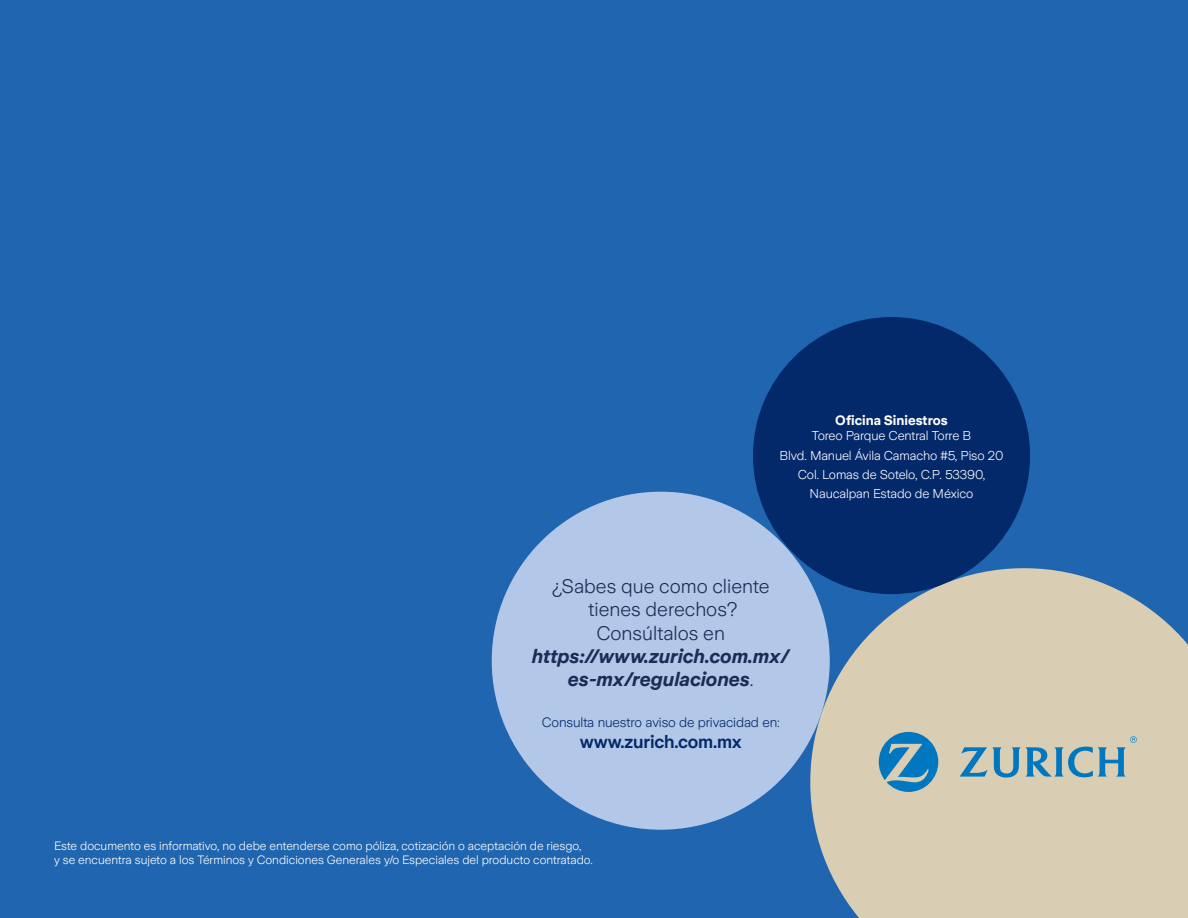
<style>
.page{position:relative;width:1188px;height:918px;background:#2065af}
.page>*{position:absolute;margin:0;border:0;box-sizing:border-box;transform-origin:0 0}
.t1{font:300 19.5px/23.4px "Zurich Sans";color:#1b2c56;text-align:center}
.t2{font:italic 700 19.5px/23.4px "Zurich Sans";color:#1b2c56;text-align:center}
.t3{font:600 18px "Zurich Sans";letter-spacing:-.01em;color:#03296a}
.t4{font:300 13.5px "Zurich Sans";letter-spacing:-.01em;color:#03296a}
.t5{font:700 13.5px "Zurich Sans";color:#fff}
.t6{font:300 12.75px/19.2px "Zurich Sans";letter-spacing:-.01em;color:#fff;text-align:center}
.t7{font:300 12px/14.4px "Zurich Sans";color:#fff}
.s1{font-weight:300;font-style:normal}
</style>
<div class="page">
<svg style="left:810px;top:568px;width:378px;height:350px;background:#c7c4b3"></svg>
<svg style="left:879px;top:732px;width:59px;height:60px;background:#5398ba"></svg>
<svg style="left:960px;top:736px;width:177px;height:42px;background:#9eb6b6"></svg>
<div style="left:492px;top:492px;width:338px;height:338px;background:#b3c8e8;border-radius:50%"></div>
<div style="left:753px;top:317px;width:277px;height:277px;background:#03296a;border-radius:50%"></div>
<p class="t5" style="left:835px;top:413px;width:114px">Oficina Siniestros</p>
<p class="t6" style="left:780px;top:426px;width:225px">Toreo Parque Central Torre B<br>Blvd. Manuel Ávila Camacho #5, Piso 20<br>Col. Lomas de Sotelo, C.P. 53390,<br>Naucalpan Estado de México</p>
<h1 class="t1" style="left:552px;top:575px;width:219px">¿Sabes que como cliente tienes derechos?<br>Consúltalos en</h1>
<h1 class="t2" style="left:532px;top:645px;width:259px">https://www.zurich.com.mx/ es-mx/regulaciones<span class="s1">.</span></h1>
<p class="t4" style="left:542px;top:714px;width:239px">Consulta nuestro aviso de privacidad en:</p>
<h2 class="t3" style="left:580px;top:732px;width:164px">www.zurich.com.mx</h2>
<p class="t7" style="left:54px;top:838px;width:540px">Este documento es informativo, no debe entenderse como póliza, cotización o aceptación de riesgo,<br>y se encuentra sujeto a los Términos y Condiciones Generales y/o Especiales del producto contratado.</p>
</div>
